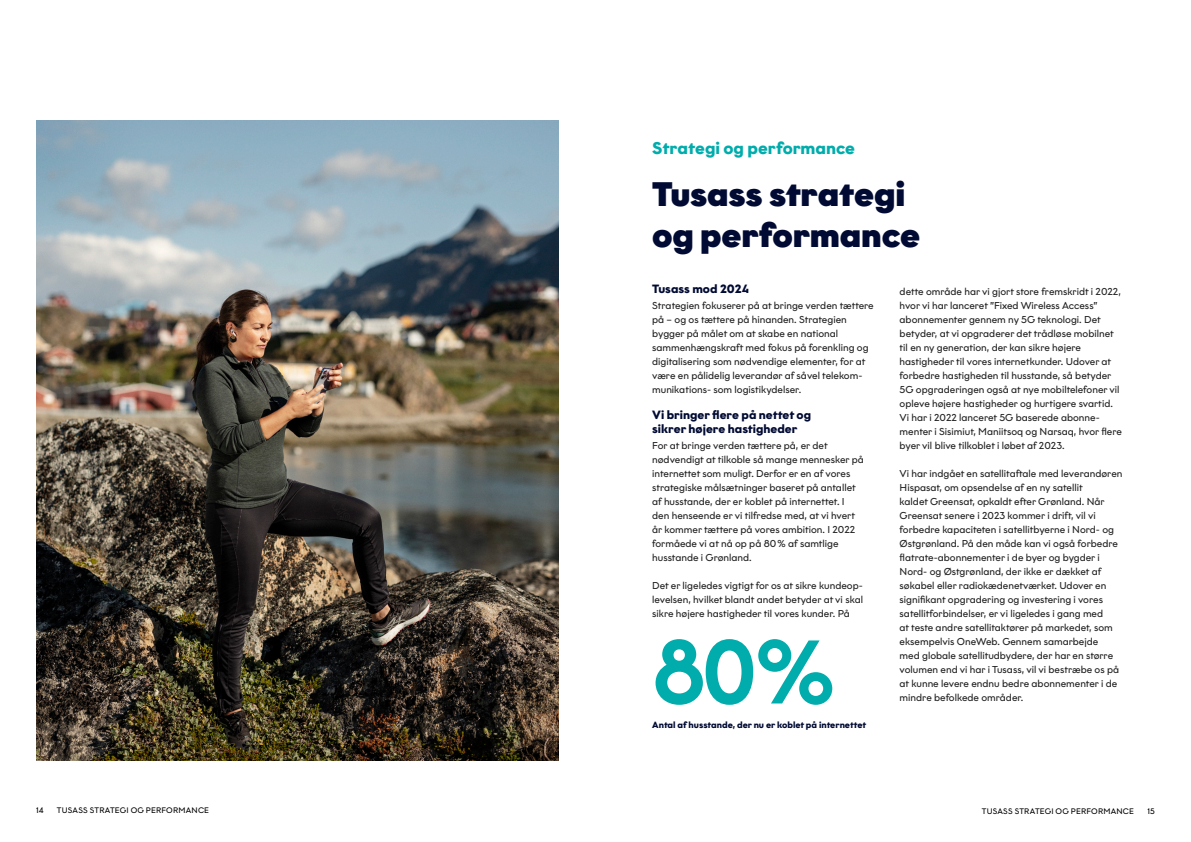
<style>
.page{position:relative;width:1191px;height:842px;background:#fff}
.page>*{position:absolute;margin:0;border:0;box-sizing:border-box;transform-origin:0 0}
.t1{font:500 90px "Graphit";color:#00acac}
.t2{font:900 34px/40.8px "Graphit";letter-spacing:-.005em;color:#000a32}
.t3{font:700 17px "Graphit";color:#00acac}
.t4{font:700 12px/14px "Graphit";color:#000a32}
.t5{font:10px/14px "Graphit";color:#212121}
.t6{font:700 9px "Graphit";color:#000a32}
.t7{font:8px "Graphit";letter-spacing:.025em;color:#000}
</style>
<div class="page">
<img style="left:37px;top:120px;width:522px;height:641px">
<h3 class="t3" style="left:652px;top:138px;width:204px">Strategi og performance</h3>
<h2 class="t2" style="left:652px;top:172px;width:269px">Tusass strategi og performance</h2>
<p class="t4" style="left:652px;top:281px;width:98px">Tusass mod 2024</p>
<p class="t5" style="left:652px;top:298px;width:223px">Strategien fokuserer på at bringe verden tættere på – og os tættere på hinanden. Strategien bygger på målet om at skabe en national sammenhængskraft med fokus på forenkling og digitalisering som nødvendige elementer, for at være en pålidelig leverandør af såvel telekom&shy;munikations- som logistikydelser.</p>
<p class="t4" style="left:652px;top:407px;width:160px">Vi bringer flere på nettet og sikrer højere hastigheder</p>
<p class="t5" style="left:652px;top:438px;width:213px">For at bringe verden tættere på, er det nødvendigt at tilkoble så mange mennesker på internettet som muligt. Derfor er en af vores strategiske målsætninger baseret på antallet af husstande, der er koblet på internettet. I den henseende er vi tilfredse med, at vi hvert år kommer tættere på vores ambition. I 2022 formåede vi at nå op på 80% af samtlige husstande i Grønland.</p>
<p class="t5" style="left:652px;top:578px;width:212px;text-align:justify">Det er ligeledes vigtigt for os at sikre kundeop&shy;levelsen, hvilket blandt andet betyder at vi skal sikre højere hastigheder til vores kunder. På</p>
<h1 class="t1" style="left:652px;top:616px;width:184px">80%</h1>
<p class="t6" style="left:652px;top:720px;width:216px">Antal af husstande, der nu er koblet på internettet</p>
<p class="t5" style="left:899px;top:284px;width:224px">dette område har vi gjort store fremskridt i 2022, hvor vi har lanceret ”Fixed Wireless Access” abonnementer gennem ny 5G teknologi. Det betyder, at vi opgraderer det trådløse mobilnet til en ny generation, der kan sikre højere hastigheder til vores internetkunder. Udover at forbedre hastigheden til husstande, så betyder 5G opgraderingen også at nye mobiltelefoner vil opleve højere hastigheder og hurtigere svartid.<br>Vi har i 2022 lanceret 5G baserede abonne&shy;menter i Sisimiut, Maniitsoq og Narsaq, hvor flere byer vil blive tilkoblet i løbet af 2023.</p>
<p class="t5" style="left:899px;top:466px;width:224px">Vi har indgået en satellitaftale med leverandøren Hispasat, om opsendelse af en ny satellit<br>kaldet Greensat, opkaldt efter Grønland. Når Greensat senere i 2023 kommer i drift, vil vi forbedre kapaciteten i satellitbyerne i Nord- og Østgrønland. På den måde kan vi også forbedre flatrate-abonnementer i de byer og bygder i Nord- og Østgrønland, der ikke er dækket af søkabel eller radiokædenetværket. Udover en signifikant opgradering og investering i vores satellitforbindelser, er vi ligeledes i gang med<br>at teste andre satellitaktører på markedet, som eksempelvis OneWeb. Gennem samarbejde<br>med globale satellitudbydere, der har en større volumen end vi har i Tusass, vil vi bestræbe os på at kunne levere endnu bedre abonnementer i de mindre befolkede områder.</p>
<p class="t7" style="left:36px;top:805px;width:9px">14</p>
<p class="t7" style="left:57px;top:805px;width:154px">TUSASS STRATEGI OG PERFORMANCE</p>
<p class="t7" style="left:982px;top:806px;width:154px">TUSASS STRATEGI OG PERFORMANCE</p>
<p class="t7" style="left:1147px;top:806px;width:9px">15</p>
</div>
